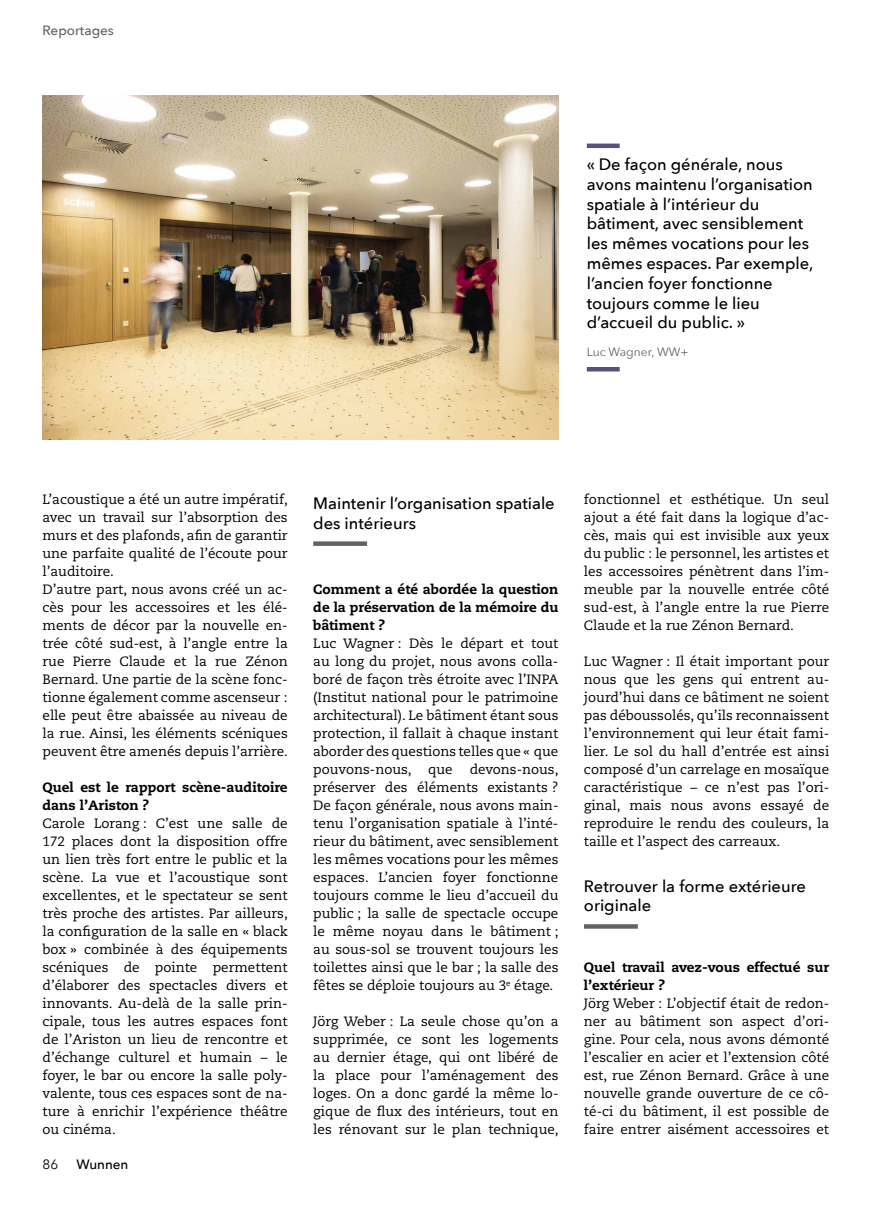
<style>
.page{position:relative;width:893px;height:1208px;background:#fff}
.page>*{position:absolute;margin:0;border:0;box-sizing:border-box;transform-origin:0 0}
.t1{font:500 16.5px/19.8px "Avenir Next";color:#000}
.t2{font:13.5px/18px "Caecilia LT Std";color:#000;text-align:justify}
.t3{font:800 13.5px/18px "Caecilia LT Std";color:#000}
.t4{font:500 13.5px "Avenir Next";color:#636363}
.t5{font:500 13.5px "Avenir Next";letter-spacing:-.005em;color:#000}
.t6{font:13.5px "Avenir Next";color:#000}
.t7{font:12px "Avenir Next";color:#636363}
</style>
<div class="page">
<div style="left:313px;top:541px;width:54px;height:5px;background:#636363"></div>
<svg style="left:584px;top:924px;width:54px;height:4px"></svg>
<img style="left:43px;top:95px;width:515px;height:345px">
<hr style="left:587px;top:144px;width:33px;height:4px;background:#5a5079">
<hr style="left:587px;top:367px;width:33px;height:4px;background:#5a5079">
<p class="t4" style="left:43px;top:19px;width:73px">Reportages</p>
<p class="t1" style="left:587px;top:154px;width:228px">« De façon générale, nous avons maintenu l’organisation spatiale à l’intérieur du bâtiment, avec sensiblement les mêmes vocations pour les mêmes espaces. Par exemple, l’ancien foyer fonctionne toujours comme le lieu d’accueil du public. »</p>
<p class="t7" style="left:587px;top:341px;width:103px">Luc Wagner, WW+</p>
<p class="t2" style="left:43px;top:491px;width:247px;text-align:left">L’acoustique a été un autre impératif, avec un travail sur l’absorption des murs et des plafonds, afin de garantir une parfaite qualité de l’écoute pour l’auditoire.<br>D’autre part, nous avons créé un ac&shy;cès pour les accessoires et les élé&shy;ments de décor par la nouvelle en&shy;trée côté sud-est, à l’angle entre la rue Pierre Claude et la rue Zénon Bernard. Une partie de la scène fonc&shy;tionne également comme ascenseur : elle peut être abaissée au niveau de la rue. Ainsi, les éléments scéniques peuvent être amenés depuis l’arrière.</p>
<p class="t3" style="left:43px;top:778px;width:247px">Quel est le rapport scène-auditoire dans l’Ariston ?</p>
<p class="t2" style="left:43px;top:815px;width:247px">Carole Lorang : C’est une salle de 172 places dont la disposition offre un lien très fort entre le public et la scène. La vue et l’acoustique sont excellentes, et le spectateur se sent très proche des artistes. Par ailleurs, la configuration de la salle en « black box » combinée à des équipements scéniques de pointe permettent d’élaborer des spectacles divers et innovants. Au-delà de la salle prin&shy;cipale, tous les autres espaces font de l’Ariston un lieu de rencontre et d’échange culturel et humain – le foyer, le bar ou encore la salle poly&shy;valente, tous ces espaces sont de na&shy;ture à enrichir l’expérience théâtre ou cinéma.</p>
<p class="t6" style="left:43px;top:1153px;width:17px">86</p>
<p class="t5" style="left:77px;top:1153px;width:53px">Wunnen</p>
<p class="t1" style="left:313px;top:492px;width:243px">Maintenir l’organisation spatiale des intérieurs</p>
<p class="t3" style="left:313px;top:580px;width:247px;text-align:justify">Comment a été abordée la question de la préservation de la mémoire du bâtiment ?</p>
<p class="t2" style="left:313px;top:635px;width:247px">Luc Wagner : Dès le départ et tout au long du projet, nous avons colla&shy;boré de façon très étroite avec l’INPA (Institut national pour le patrimoine architectural). Le bâtiment étant sous protection, il fallait à chaque instant aborder des questions telles que « que pouvons-nous, que</p>
<p class="t2" style="left:313px;top:761px;width:247px;text-indent:156px">devons-nous, préserver des éléments existants ?<br>De façon générale, nous avons main&shy;tenu l’organisation spatiale à l’inté&shy;rieur du bâtiment, avec sensiblement les mêmes vocations pour les mêmes espaces. L’ancien foyer fonctionne toujours comme le lieu d’accueil du public ; la salle de spectacle occupe le même noyau dans le bâtiment ; au sous-sol se trouvent toujours les toilettes ainsi que le bar ; la salle des fêtes se déploie toujours au 3<sup>e</sup> étage.</p>
<p class="t2" style="left:313px;top:1013px;width:247px">Jörg Weber : La seule chose qu’on a supprimée, ce sont les logements au dernier étage, qui ont libéré de la place pour l’aménagement des loges. On a donc gardé la même lo&shy;gique de flux des intérieurs, tout en les rénovant sur le plan technique,</p>
<p class="t2" style="left:584px;top:491px;width:247px">fonctionnel et esthétique. Un seul ajout a été fait dans la logique d’ac&shy;cès, mais qui est invisible aux yeux du public : le personnel, les artistes et les accessoires pénètrent dans l’im&shy;meuble par la nouvelle entrée côté sud-est, à l’angle entre la rue Pierre Claude et la rue Zénon Bernard.</p>
<p class="t2" style="left:584px;top:653px;width:247px">Luc Wagner : Il était important pour nous que les gens qui entrent au&shy;jourd’hui dans ce bâtiment ne soient pas déboussolés, qu’ils reconnaissent l’environnement qui leur était fami&shy;lier. Le sol du hall d’entrée est ainsi composé d’un carrelage en mosaïque caractéristique – ce n’est pas l’ori&shy;ginal, mais nous avons essayé de reproduire le rendu des couleurs, la taille et l’aspect des carreaux.</p>
<p class="t1" style="left:584px;top:875px;width:223px">Retrouver la forme extérieure originale</p>
<p class="t3" style="left:584px;top:958px;width:247px">Quel travail avez-vous effectué sur l’extérieur ?</p>
<p class="t2" style="left:584px;top:995px;width:247px">Jörg Weber : L’objectif était de redon&shy;ner au bâtiment son aspect d’ori&shy;gine. Pour cela, nous avons démonté l’escalier en acier et l’extension côté est, rue Zénon Bernard. Grâce à une nouvelle grande ouverture de ce cô&shy;té-ci du bâtiment, il est possible de faire entrer aisément accessoires et</p>
</div>
